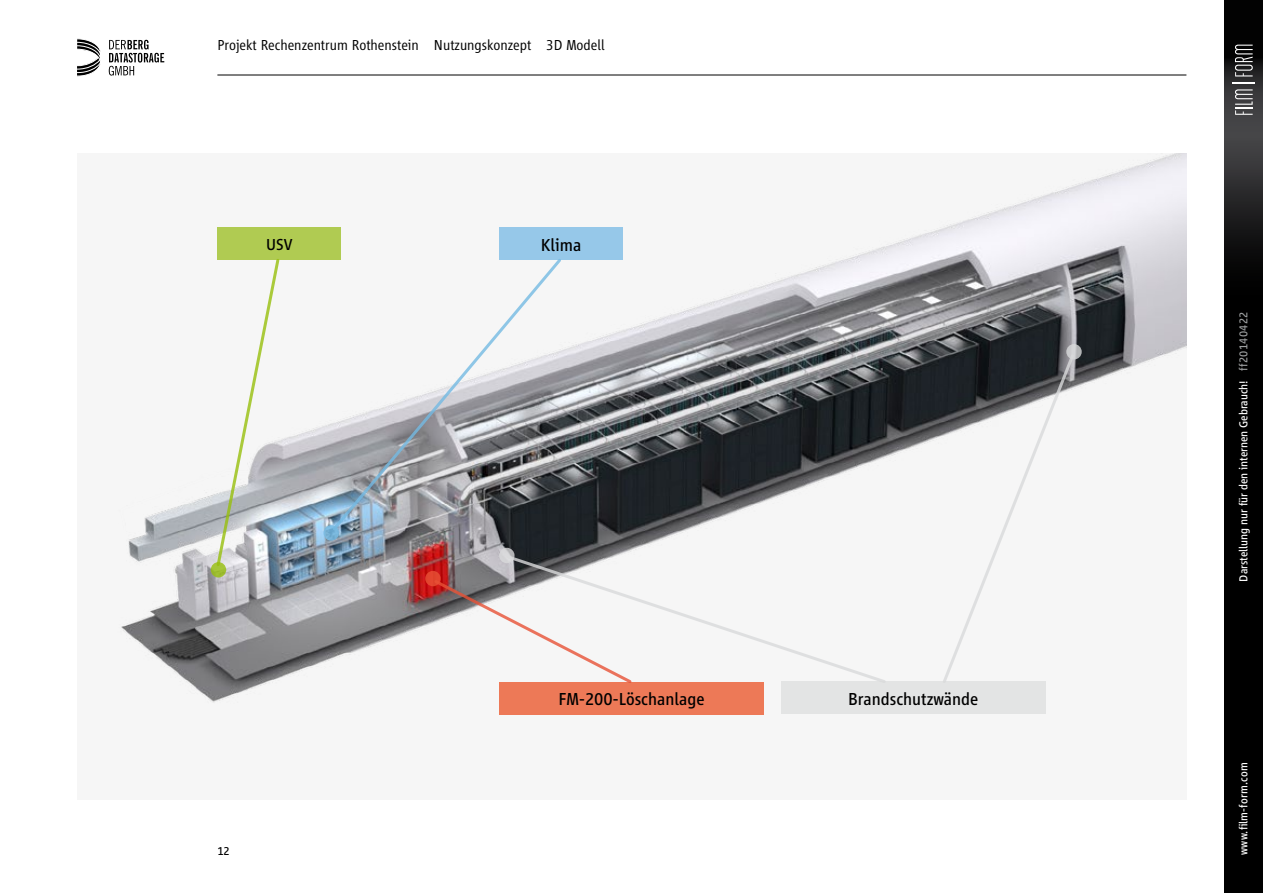
<style>
.page{position:relative;width:1263px;height:893px;background:#fff}
.page>*{position:absolute;margin:0;border:0;box-sizing:border-box;transform-origin:0 0}
.t1{font:18px "Vialog LT";color:#000}
.t2{font:16.5px "Vialog LT";color:#000}
.t3{font:300 15px "Vialog LT";color:#000}
.t4{font:12px "Vialog LT";letter-spacing:-.005em;color:#fff}
.t5{font:12px "Vialog LT";color:#000}
.s1{color:#9c9e9f}
</style>
<div class="page">
<svg style="left:1225px;top:0;width:38px;height:893px;background:#090909"></svg>
<svg style="left:1235px;top:89px;width:17px;height:26px"></svg>
<svg style="left:1233px;top:45px;width:22px;height:38px"></svg>
<hr style="left:217px;top:75px;width:969px;height:1px;background:#000">
<img style="left:118px;top:153px;width:1068px;height:562px">
<svg style="left:77px;top:38px;width:24px;height:39px"></svg>
<svg style="left:109px;top:40px;width:55px;height:36px"></svg>
<div style="left:217px;top:227px;width:124px;height:33px;background:#b0cb52"></div>
<div style="left:499px;top:227px;width:124px;height:33px;background:#96c8e9"></div>
<div style="left:781px;top:681px;width:264px;height:33px;background:#e3e4e4"></div>
<svg style="left:323px;top:525px;width:16px;height:16px"></svg>
<div style="left:211px;top:562px;width:15px;height:15px;background:#a0bf32;border-radius:50%"></div>
<svg style="left:425px;top:571px;width:16px;height:15px"></svg>
<svg style="left:499px;top:548px;width:15px;height:15px"></svg>
<svg style="left:1066px;top:344px;width:16px;height:15px"></svg>
<svg style="left:331px;top:257px;width:231px;height:275px"></svg>
<svg style="left:215px;top:257px;width:66px;height:311px"></svg>
<svg style="left:505px;top:554px;width:382px;height:131px"></svg>
<svg style="left:941px;top:353px;width:134px;height:332px"></svg>
<div style="left:499px;top:682px;width:265px;height:32px;background:#ed7957"></div>
<svg style="left:433px;top:579px;width:200px;height:106px"></svg>
<p class="t3" style="left:217px;top:37px;width:389px">Projekt Rechenzentrum Rothenstein Nutzungskonzept 3D Modell</p>
<h2 class="t2" style="left:266px;top:235px;width:28px">USV</h2>
<h1 class="t1" style="left:541px;top:235px;width:42px">Klima</h1>
<p class="t5" style="left:217px;top:844px;width:14px">12</p>
<h1 class="t1" style="left:558px;top:689px;width:147px">FM-200-Löschanlage</h1>
<h1 class="t1" style="left:848px;top:689px;width:132px">Brandschutzwände</h1>
<p class="t4" style="left:1237px;top:582px;width:272px;rotate:-90deg">Darstellung nur für den internen Gebrauch! <span class="s1">ff20140422</span></p>
<p class="t4" style="left:1237px;top:855px;width:94px;rotate:-90deg">www.film-form.com</p>
</div>
